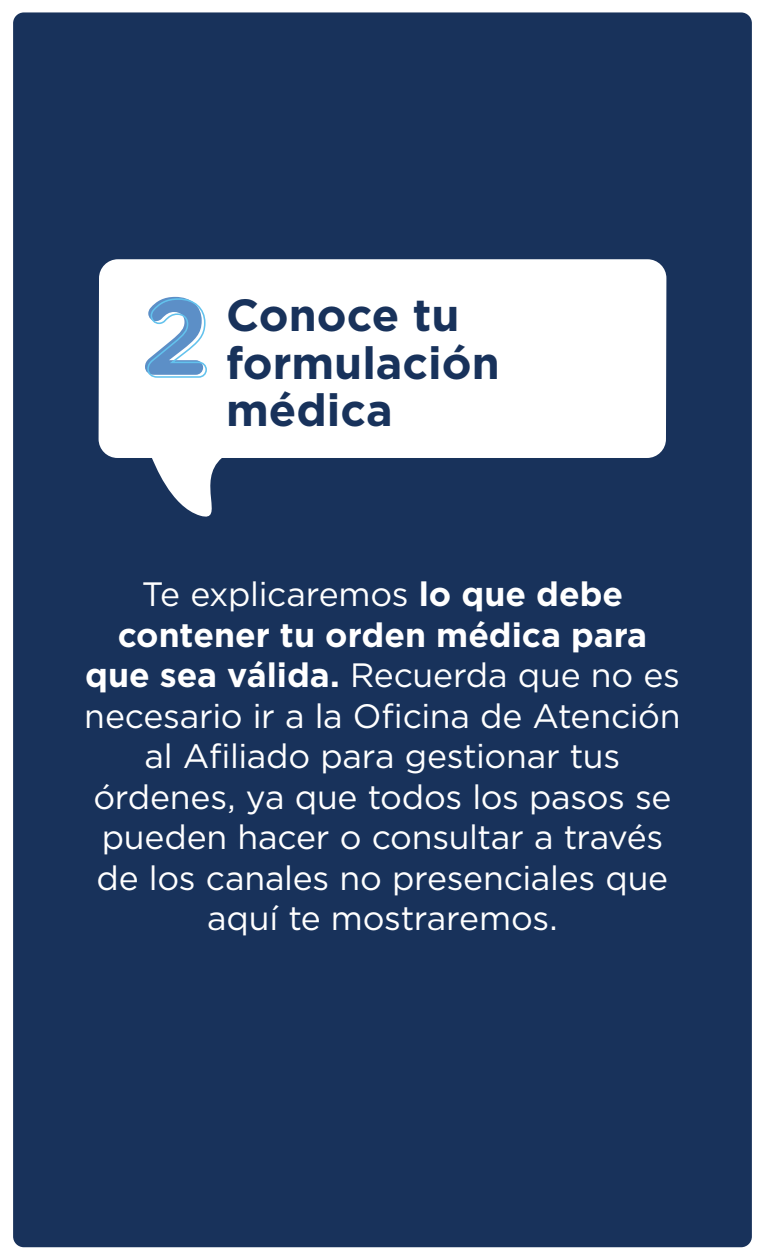
<style>
.page{position:relative;width:765px;height:1260px;background:#fff}
.page>*{position:absolute;margin:0;border:0;box-sizing:border-box;transform-origin:0 0}
.t1{font:700 109.75px "Gotham Rounded";color:#5c8fc7}
.t2{font:700 45px/47.5px "Gotham";color:#18325b}
.t3{font:33.75px/40.5px "Gotham";letter-spacing:-.01em;color:#fff;text-align:center}
.s1{font-weight:700}
</style>
<div class="page">
<div style="left:13px;top:12px;width:739px;height:1235px;background:#18325b;border-radius:11px"></div>
<svg style="left:99px;top:259px;width:567px;height:258px;fill:#fff"></svg>
<h1 class="t1" style="left:140px;top:255px;width:70px">2</h1>
<h2 class="t2" style="left:226px;top:290px;width:275px">Conoce tu formulación médica</h2>
<p class="t3" style="left:84px;top:574px;width:598px">Te explicaremos <span class="s1">lo que debe contener tu orden médica para que sea válida.</span> Recuerda que no es necesario ir a la Oficina de Atención al Afiliado para gestionar tus órdenes, ya que todos los pasos se pueden hacer o consultar a través de los canales no presenciales que aquí te mostraremos.</p>
</div>
